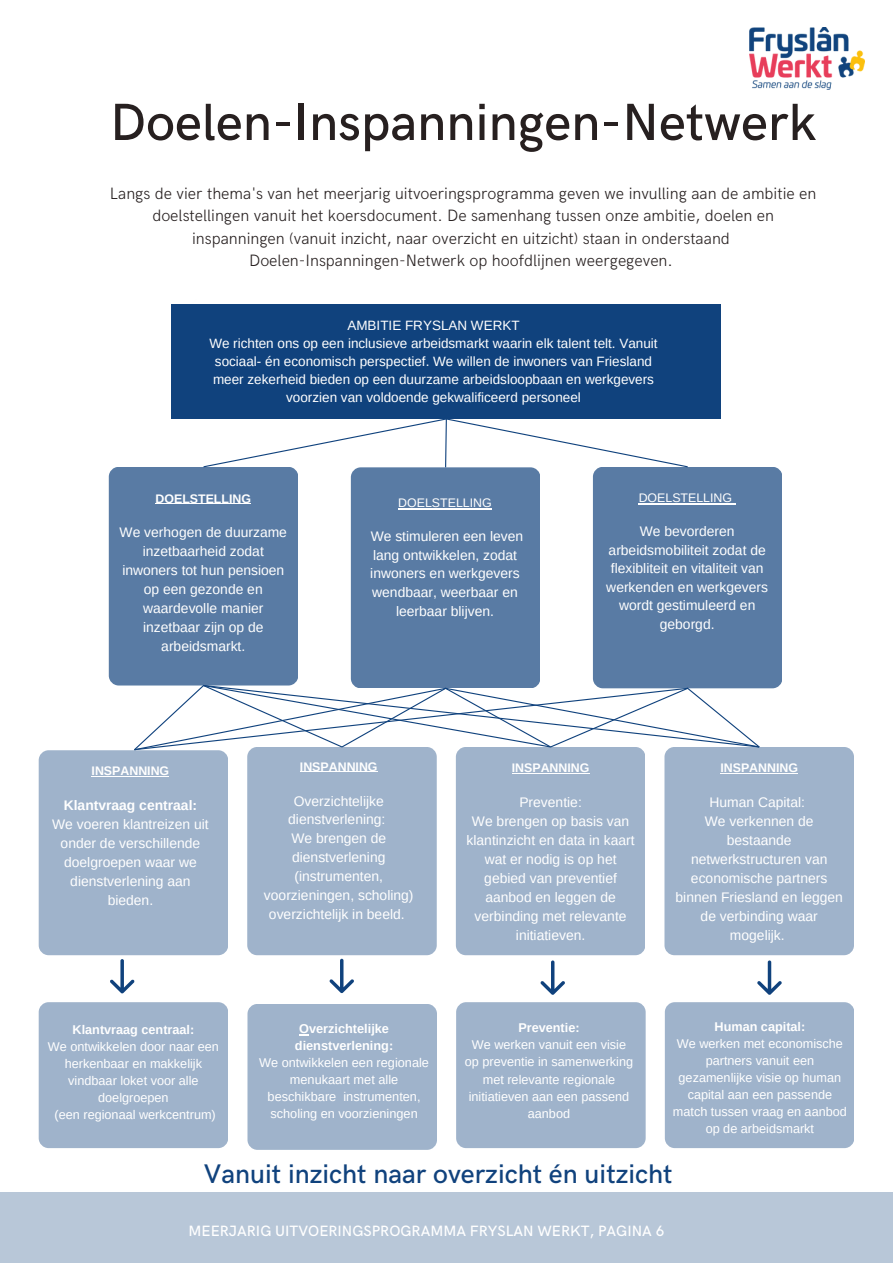
<style>
.page{position:relative;width:893px;height:1264px;background:#fff}
.page>*{position:absolute;margin:0;border:0;box-sizing:border-box;transform-origin:0 0}
.t1{font:500 52.5px "HK Grotesk";color:#272020}
.t2{font:500 27px "HK Grotesk";color:#10427d}
.t3{font:300 16.5px/22.5px "HK Grotesk";color:#272020;text-align:center}
.t4{font:500 15px "HK Grotesk";color:#fff}
.t5{font:13.8px/18.9px "Arimo";color:#fff;text-align:center}
.t6{font:700 13.8px "Arimo";color:#fff}
.t7{font:13.5px/18px "Arimo";color:#fff;text-align:center}
.t8{font:12.75px/17px "Arimo";color:#fff;text-align:center}
.t9{font:700 12.75px/17px "Arimo";color:#fff;text-align:center}
.t10{font:12.6px/17.1px "Arimo";color:#fff;text-align:center}
.t11{font:700 12.6px "Arimo";color:#fff}
.t12{font:700 12.3px "Arimo";color:#fff}
.t13{font:12.3px "Arimo";color:#fff}
</style>
<div class="page">
<div style="left:0;top:1192px;width:892px;height:70px;background:#b8c7d8"></div>
<div style="left:109px;top:467px;width:189px;height:218px;background:#597ba4;border-radius:10px"></div>
<div style="left:351px;top:467px;width:189px;height:221px;background:#597ba4;border-radius:10px"></div>
<div style="left:593px;top:467px;width:188px;height:221px;background:#597ba4;border-radius:10px"></div>
<hr style="left:398px;top:508px;width:94px;height:1px;background:#fff">
<svg style="left:203px;top:419px;width:485px;height:49px"></svg>
<div style="left:171px;top:304px;width:550px;height:115px;background:#10427d"></div>
<hr style="left:155px;top:503px;width:96px;height:1px;background:#fff">
<div style="left:39px;top:750px;width:189px;height:205px;background:#9fb3cb;border-radius:10px"></div>
<div style="left:247px;top:747px;width:189px;height:208px;background:#9fb3cb;border-radius:10px"></div>
<div style="left:456px;top:747px;width:189px;height:208px;background:#9fb3cb;border-radius:10px"></div>
<div style="left:664px;top:747px;width:189px;height:208px;background:#9fb3cb;border-radius:10px"></div>
<svg style="left:133px;top:684px;width:627px;height:67px"></svg>
<img style="left:750px;top:28px;width:114px;height:62px">
<div style="left:39px;top:1002px;width:189px;height:146px;background:#9fb3cb;border-radius:10px"></div>
<div style="left:247px;top:1003px;width:189px;height:146px;background:#9fb3cb;border-radius:10px"></div>
<div style="left:456px;top:1002px;width:189px;height:146px;background:#9fb3cb;border-radius:10px"></div>
<div style="left:664px;top:1002px;width:189px;height:146px;background:#9fb3cb;border-radius:10px"></div>
<svg style="left:110px;top:959px;width:24px;height:34px"></svg>
<hr style="left:638px;top:503px;width:94px;height:1px;background:#fff">
<hr style="left:92px;top:776px;width:77px;height:1px;background:#fff">
<hr style="left:300px;top:771px;width:77px;height:1px;background:#fff">
<hr style="left:511px;top:773px;width:78px;height:1px;background:#fff">
<hr style="left:720px;top:773px;width:78px;height:1px;background:#fff">
<svg style="left:329px;top:958px;width:25px;height:35px"></svg>
<svg style="left:540px;top:960px;width:25px;height:35px"></svg>
<svg style="left:757px;top:960px;width:24px;height:35px"></svg>
<p class="t1" style="left:110px;top:93px;width:707px">Doelen-Inspanningen-Netwerk</p>
<p class="t3" style="left:110px;top:182px;width:708px">Langs de vier thema's van het meerjarig uitvoeringsprogramma geven we invulling aan de ambitie en doelstellingen vanuit het koersdocument. De samenhang tussen onze ambitie, doelen en inspanningen (vanuit inzicht, naar overzicht en uitzicht) staan in onderstaand</p>
<p class="t3" style="left:249px;top:250px;width:425px">Doelen-Inspanningen-Netwerk op hoofdlijnen weergegeven.</p>
<p class="t7" style="left:347px;top:316px;width:174px">AMBITIE FRYSLAN WERKT</p>
<p class="t7" style="left:209px;top:334px;width:450px">We richten ons op een inclusieve arbeidsmarkt waarin elk talent telt. Vanuit sociaal- én economisch perspectief. We willen de inwoners van Friesland meer zekerheid bieden op een duurzame arbeidsloopbaan en werkgevers voorzien van voldoende gekwalificeerd personeel</p>
<p class="t12" style="left:155px;top:491px;width:97px">DOELSTELLING</p>
<p class="t5" style="left:120px;top:523px;width:169px">We verhogen de duurzame inzetbaarheid zodat inwoners tot hun pensioen op een gezonde en waardevolle manier inzetbaar zijn op de arbeidsmarkt.</p>
<p class="t13" style="left:398px;top:496px;width:95px">DOELSTELLING</p>
<p class="t5" style="left:370px;top:527px;width:154px">We stimuleren een leven lang ontwikkelen, zodat inwoners en werkgevers wendbaar, weerbaar en leerbaar blijven.</p>
<p class="t13" style="left:638px;top:491px;width:95px">DOELSTELLING</p>
<p class="t5" style="left:606px;top:522px;width:163px">We bevorderen arbeidsmobiliteit zodat de flexibliteit en vitaliteit van werkenden en werkgevers wordt gestimuleerd en geborgd.</p>
<p class="t12" style="left:92px;top:764px;width:79px">INSPANNING</p>
<p class="t6" style="left:64px;top:797px;width:135px">Klantvraag centraal:</p>
<p class="t5" style="left:52px;top:814px;width:158px">We voeren klantreizen uit onder de verschillende doelgroepen waar we dienstverlening aan bieden.</p>
<p class="t11" style="left:72px;top:1022px;width:123px">Klantvraag centraal:</p>
<p class="t10" style="left:48px;top:1038px;width:173px">We ontwikkelen door naar een herkenbaar en makkelijk vindbaar loket voor alle doelgroepen</p>
<p class="t10" style="left:55px;top:1106px;width:163px">(een regionaal werkcentrum)</p>
<p class="t12" style="left:300px;top:759px;width:79px">INSPANNING</p>
<p class="t5" style="left:288px;top:791px;width:99px">Overzichtelijke dienstverlening:</p>
<p class="t5" style="left:264px;top:829px;width:151px">We brengen de dienstverlening (instrumenten, voorzieningen, scholing) overzichtelijk in beeld.</p>
<p class="t9" style="left:295px;top:1020px;width:100px">Overzichtelijke dienstverlening:</p>
<p class="t8" style="left:259px;top:1054px;width:171px">We ontwikkelen een regionale menukaart met alle beschikbare instrumenten, scholing en voorzieningen</p>
<p class="t12" style="left:511px;top:761px;width:79px">INSPANNING</p>
<p class="t5" style="left:519px;top:792px;width:64px">Preventie:</p>
<p class="t5" style="left:466px;top:811px;width:170px">We brengen op basis van klantinzicht en data in kaart wat er nodig is op het gebied van preventief aanbod en leggen de verbinding met relevante initiatieven.</p>
<p class="t11" style="left:518px;top:1020px;width:63px">Preventie:</p>
<p class="t10" style="left:465px;top:1036px;width:170px">We werken vanuit een visie op preventie in samenwerking met relevante regionale initiatieven aan een passend aanbod</p>
<p class="t12" style="left:720px;top:761px;width:79px">INSPANNING</p>
<p class="t5" style="left:709px;top:792px;width:97px">Human Capital:</p>
<p class="t5" style="left:675px;top:811px;width:169px">We verkennen de bestaande netwerkstructuren van economische partners binnen Friesland en leggen de verbinding waar mogelijk.</p>
<p class="t11" style="left:714px;top:1019px;width:92px">Human capital:</p>
<p class="t10" style="left:673px;top:1034px;width:175px">We werken met economische partners vanuit een gezamenlijke visie op human capital aan een passende match tussen vraag en aanbod op de arbeidsmarkt</p>
<p class="t2" style="left:204px;top:1158px;width:470px">Vanuit inzicht naar overzicht én uitzicht</p>
<p class="t4" style="left:189px;top:1222px;width:477px">MEERJARIG UITVOERINGSPROGRAMMA FRYSLAN WERKT, PAGINA 6</p>
</div>
